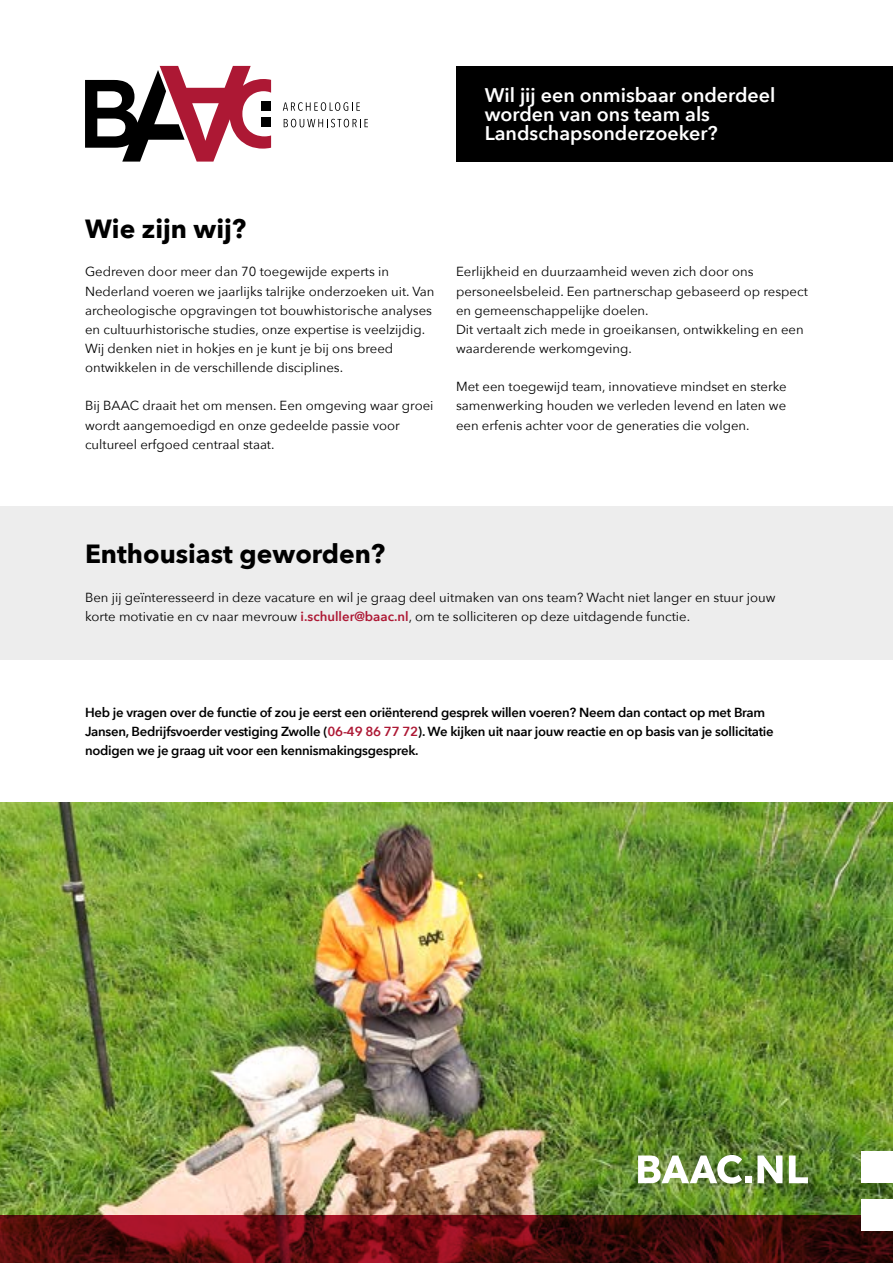
<style>
.page{position:relative;width:893px;height:1263px;background:#fff}
.page>*{position:absolute;margin:0;border:0;box-sizing:border-box;transform-origin:0 0}
.t1{font:700 26.25px "Avenir Next";color:#000}
.t2{font:600 19.65px/19.2px "Avenir Next";color:#fff}
.t3{font:13.2px/19.2px "Avenir Next";color:#000}
.t4{font:600 13.2px/19.2px "Avenir Next";letter-spacing:-.02em;color:#000}
.s1{font-weight:600;color:#ad1834}
.s2{color:#ad1834}
</style>
<div class="page">
<div style="left:0;top:506px;width:893px;height:153px;background:#ededed"></div>
<svg style="left:85px;top:66px;width:186px;height:96px"></svg>
<div style="left:261px;top:117px;width:10px;height:10px;background:#000"></div>
<div style="left:261px;top:102px;width:10px;height:9px;background:#000"></div>
<svg style="left:283px;top:102px;width:77px;height:9px"></svg>
<svg style="left:284px;top:119px;width:84px;height:8px"></svg>
<div style="left:456px;top:66px;width:437px;height:96px;background:#000"></div>
<img style="left:0;top:803px;width:893px;height:412px">
<svg style="left:0;top:1215px;width:893px;height:48px;background:#550b0e"></svg>
<svg style="left:638px;top:1155px;width:104px;height:29px"></svg>
<svg style="left:757px;top:1155px;width:25px;height:28px"></svg>
<svg style="left:789px;top:1155px;width:19px;height:28px"></svg>
<div style="left:745px;top:1177px;width:7px;height:6px;background:#fff"></div>
<div style="left:861px;top:1199px;width:32px;height:32px;background:#fff"></div>
<div style="left:861px;top:1151px;width:32px;height:32px;background:#fff"></div>
<h2 class="t2" style="left:485px;top:85px;width:292px">Wil jij een onmisbaar onderdeel worden van ons team als<br>Landschapsonderzoeker?</h2>
<h1 class="t1" style="left:85px;top:206px;width:163px">Wie zijn wij?</h1>
<p class="t3" style="left:85px;top:262px;width:351px">Gedreven door meer dan 70 toegewijde experts in Nederland voeren we jaarlijks talrijke onderzoeken uit. Van archeologische opgravingen tot bouwhistorische analyses en cultuurhistorische studies, onze expertise is veelzijdig.<br>Wij denken niet in hokjes en je kunt je bij ons breed ontwikkelen in de verschillende disciplines.</p>
<p class="t3" style="left:85px;top:396px;width:350px">Bij BAAC draait het om mensen. Een omgeving waar groei wordt aangemoedigd en onze gedeelde passie voor cultureel erfgoed centraal staat.</p>
<p class="t3" style="left:456px;top:262px;width:353px">Eerlijkheid en duurzaamheid weven zich door ons personeelsbeleid. Een partnerschap gebaseerd op respect en gemeenschappelijke doelen.<br>Dit vertaalt zich mede in groeikansen, ontwikkeling en een waarderende werkomgeving.</p>
<p class="t3" style="left:456px;top:376px;width:332px;text-align:justify">Met een toegewijd team, innovatieve mindset en sterke samenwerking houden we verleden levend en laten we een erfenis achter voor de generaties die volgen.</p>
<h1 class="t1" style="left:85px;top:531px;width:302px">Enthousiast geworden?</h1>
<p class="t3" style="left:85px;top:587px;width:692px">Ben jij geïnteresseerd in deze vacature en wil je graag deel uitmaken van ons team? Wacht niet langer en stuur jouw korte motivatie en cv naar mevrouw <span class="s1">i.schuller@baac.nl</span>, om te solliciteren op deze uitdagende functie.</p>
<p class="t4" style="left:85px;top:702px;width:690px">Heb je vragen over de functie of zou je eerst een oriënterend gesprek willen voeren? Neem dan contact op met Bram<br>Jansen, Bedrijfsvoerder vestiging Zwolle (<span class="s2">06-49 86 77 72</span>). We kijken uit naar jouw reactie en op basis van je sollicitatie nodigen we je graag uit voor een kennismakingsgesprek.</p>
</div>
